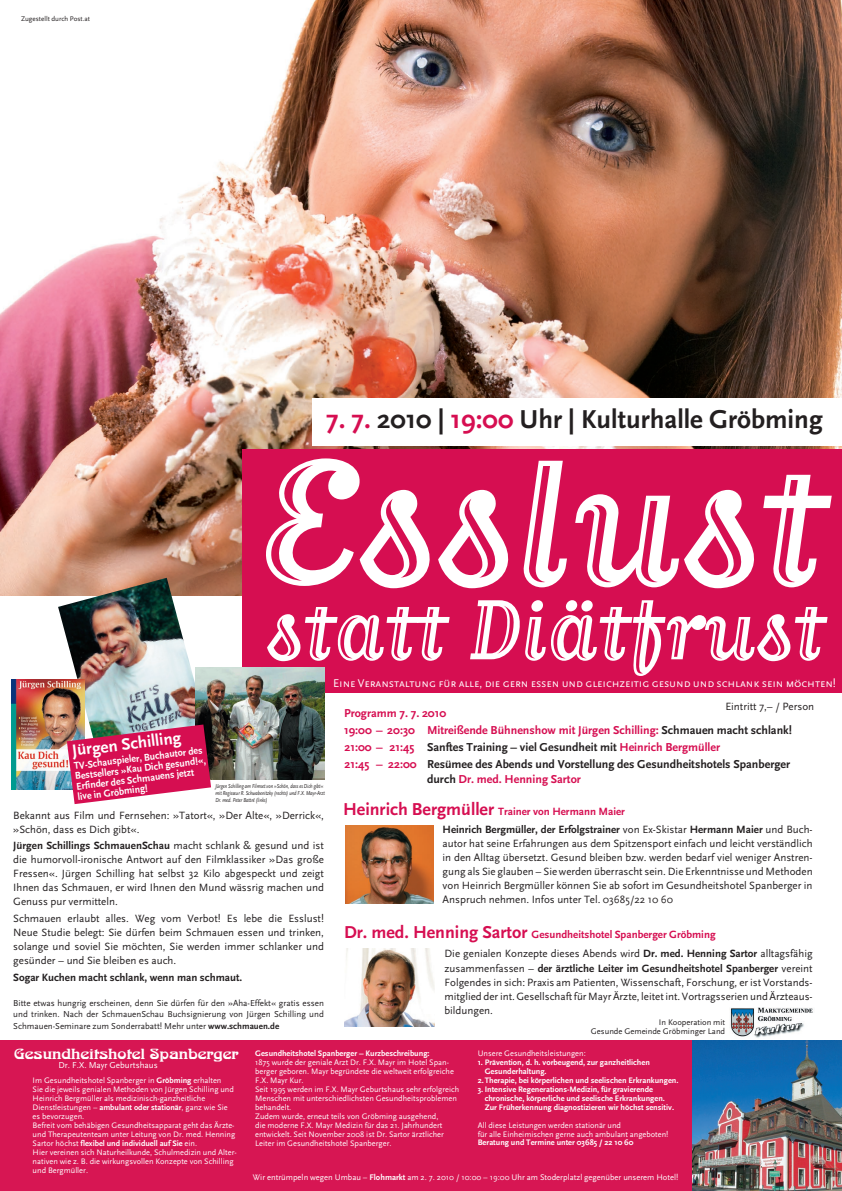
<style>
.page{position:relative;width:842px;height:1191px;background:#fff}
.page>*{position:absolute;margin:0;border:0;box-sizing:border-box;transform-origin:0 0}
.t1{font:209.2px "Matrix Inline Script";color:#fff}
.t2{font:100px "Matrix Inline Script";color:#fff}
.t3{font:700 27px "Scala Sans";color:#231f20}
.t4{font:700 17px "Scala Sans";color:#fff}
.t5{font:14.3px "Arnold Boecklin";color:#fff;scale:1.14 1}
.t6{font:700 12px/17px "Scala Sans";color:#231f20}
.t7{font:700 12px "Scala Sans";color:#d60e51}
.t8{font:11.7px "Scala Sans Caps";letter-spacing:-.01em;color:#fff}
.t9{font:11px/14px "Scala Sans";color:#231f20;text-align:justify}
.t10{font:700 11px "Scala Sans";color:#d60e51}
.t11{font:700 11px "Scala Sans";color:#231f20}
.t12{font:700 10.4px/10.4px "Scala Sans";color:#fff;scale:.95 1}
.t13{font:9px/11px "Scala Sans";color:#231f20}
.t14{font:9px "Scala Sans";color:#fff}
.t15{font:8.5px "Scala Sans";color:#fff}
.t16{font:8.5px/9px "Scala Sans";color:#231f20;text-align:right}
.t17{font:8.3px/9px "Scala Sans";color:#fff}
.t18{font:700 8.3px/9px "Scala Sans";color:#fff}
.t19{font:7px "Scala Sans";color:#231f20}
.t20{font:italic 6px/7px "Scala Sans";color:#231f20;scale:.78 1}
.s1{color:#d60e51}
.s2{font-weight:700}
.s3{color:#231f20}
.s4{font-size:18px}
</style>
<div class="page">
<img style="left:0;top:0;width:842px;height:595px">
<div style="left:243px;top:449px;width:599px;height:148px;background:#d60e51"></div>
<div style="left:243px;top:583px;width:599px;height:109px;background:#d60e51"></div>
<div style="left:0;top:1040px;width:842px;height:151px;background:#d71653"></div>
<img style="left:58px;top:578px;width:147px;height:146px">
<img style="left:195px;top:667px;width:130px;height:113px">
<img style="left:346px;top:825px;width:87px;height:78px">
<img style="left:345px;top:948px;width:89px;height:78px">
<img style="left:12px;top:679px;width:73px;height:110px">
<svg style="left:67px;top:724px;width:144px;height:80px;background:#cd396a"></svg>
<div style="left:313px;top:398px;width:529px;height:47px;background:#fff"></div>
<img style="left:692px;top:1040px;width:150px;height:151px">
<img style="left:730px;top:1007px;width:83px;height:31px">
<p class="t19" style="left:21px;top:15px;width:70px">Zugestellt durch Post.at</p>
<h3 class="t3" style="left:326px;top:405px;width:498px"><span class="s1">7. 7.</span> 2010 | <span class="s1">19:00</span> Uhr | Kulturhalle Gröbming</h3>
<h1 class="t1" style="left:259px;top:418px;width:566px">Esslust</h1>
<h2 class="t2" style="left:266px;top:580px;width:559px">statt Diätfrust</h2>
<p class="t8" style="left:333px;top:677px;width:504px">Eine Veranstaltung für alle, die gern essen und gleichzeitig gesund und schlank sein möchten!</p>
<h3 class="t4" style="left:71px;top:741px;width:111px;rotate:-7deg">Jürgen Schilling</h3>
<p class="t12" style="left:73px;top:761px;width:140px;rotate:-7deg">TV-Schauspieler, Buchautor des<br>Bestsellers »Kau Dich gesund!«,<br>Erfinder des Schmauens jetzt live in Gröbming!</p>
<p class="t20" style="left:215px;top:782px;width:142px">Jürgen Schilling am Filmset von »Schön, dass es Dich gibt« mit Regisseur R. Schwabenitzky (rechts) und F.X. Mayr-Arzt<br>Dr. med. Peter Battré (links)</p>
<p class="t9" style="left:13px;top:808px;width:312px">Bekannt aus Film und Fernsehen: »Tatort«, »Der Alte«, »Derrick«, »Schön, dass es Dich gibt«.</p>
<p class="t9" style="left:13px;top:839px;width:312px"><span class="s2">Jürgen Schillings SchmauenSchau</span> macht schlank &amp; gesund und ist die humorvoll-ironische Antwort auf den Filmklassiker »Das große Fressen«. Jürgen Schilling hat selbst 32 Kilo abgespeckt und zeigt Ihnen das Schmauen, er wird Ihnen den Mund wässrig machen und Genuss pur vermitteln.</p>
<p class="t9" style="left:13px;top:912px;width:312px">Schmauen erlaubt alles. Weg vom Verbot! Es lebe die Esslust!<br>Neue Studie belegt: Sie dürfen beim Schmauen essen und trinken, solange und soviel Sie möchten, Sie werden immer schlanker und gesünder – und Sie bleiben es auch.</p>
<p class="t11" style="left:13px;top:971px;width:231px">Sogar Kuchen macht schlank, wenn man schmaut.</p>
<p class="t13" style="left:13px;top:997px;width:312px">Bitte etwas hungrig erscheinen, denn Sie dürfen für den »Aha-Effekt« gratis essen und trinken. Nach der SchmauenSchau Buchsignierung von Jürgen Schilling und</p>
<p class="t13" style="left:13px;top:1020px;width:267px">Schmauen-Seminare zum Sonderrabatt! Mehr unter <span class="s2">www.schmauen.de</span></p>
<p class="t9" style="left:725px;top:699px;width:90px">Eintritt 7,– / Person</p>
<p class="t6" style="left:344px;top:704px;width:449px"><span class="s1">Programm 7. 7. 2010<br>19:00 – 20:30 Mitreißende Bühnenshow mit Jürgen Schilling:</span> Schmauen macht schlank!<br><span class="s1">21:00 – 21:45</span> Sanftes Training – viel Gesundheit mit <span class="s1">Heinrich Bergmüller<br>21:45 – 22:00</span> Resümee des Abends und Vorstellung des Gesundheitshotels Spanberger</p>
<p class="t7" style="left:427px;top:772px;width:155px"><span class="s3">durch</span> Dr. med. Henning Sartor</p>
<p class="t10" style="left:343px;top:805px;width:283px"><span class="s4">Heinrich Bergmüller</span> Trainer von Hermann Maier</p>
<p class="t9" style="left:443px;top:822px;width:372px"><span class="s2">Heinrich Bergmüller, der Erfolgstrainer</span> von Ex-Skistar <span class="s2">Hermann Maier</span> und Buch&shy;autor hat seine Erfahrungen aus dem Spitzensport einfach und leicht verständlich in den Alltag übersetzt. Gesund bleiben bzw. werden bedarf viel weniger Anstren&shy;gung als Sie glauben – Sie werden überrascht sein. Die Erkenntnisse und Methoden von Heinrich Bergmüller können Sie ab sofort im Gesundheitshotel Spanberger in Anspruch nehmen. Infos unter Tel. 03685/22 10 60</p>
<p class="t10" style="left:344px;top:928px;width:373px"><span class="s4">Dr. med. Henning Sartor</span> Gesundheitshotel Spanberger Gröbming</p>
<p class="t9" style="left:444px;top:947px;width:370px">Die genialen Konzepte dieses Abends wird <span class="s2">Dr. med. Henning Sartor</span> alltagsfähig zusammenfassen – <span class="s2">der ärztliche Leiter im Gesundheitshotel Spanberger</span> vereint Folgendes in sich: Praxis am Patienten, Wissenschaft, Forschung, er ist Vorstands&shy;mitglied der int. Gesellschaft für Mayr Ärzte, leitet int. Vortragsserien und Ärzteaus&shy;bildungen.</p>
<p class="t16" style="left:591px;top:1018px;width:136px">In Kooperation mit<br>Gesunde Gemeinde Gröbminger Land</p>
<h3 class="t5" style="left:14px;top:1045px;width:199px">Gesundheitshotel Spanberger</h3>
<p class="t17" style="left:33px;top:1076px;width:206px">Im Gesundheitshotel Spanberger in <span class="s2">Gröbming</span> erhalten<br>Sie die jeweils genialen Methoden von Jürgen Schilling und Heinrich Bergmüller als medizinisch-ganzheitliche Dienstleistungen – <span class="s2">ambulant oder stationär</span>, ganz wie Sie es bevorzugen.<br>Befreit vom behäbigen Gesundheitsapparat geht das Ärzte&shy;und Therapeutenteam unter Leitung von Dr. med. Henning Sartor höchst <span class="s2">flexibel und individuell auf Sie</span> ein.<br>Hier vereinen sich Naturheilkunde, Schulmedizin und Alter&shy;nativen wie z. B. die wirkungsvollen Konzepte von Schilling und Bergmüller.</p>
<p class="t14" style="left:59px;top:1060px;width:101px">Dr. F.X. Mayr Geburtshaus</p>
<p class="t17" style="left:478px;top:1049px;width:110px">Unsere Gesundheitsleistungen:</p>
<p class="t18" style="left:478px;top:1058px;width:174px">1. Prävention, d. h. vorbeugend, zur ganzheitlichen</p>
<p class="t18" style="left:485px;top:1067px;width:63px">Gesunderhaltung.</p>
<p class="t18" style="left:478px;top:1076px;width:202px">2.Therapie, bei körperlichen und seelischen Erkrankungen.</p>
<p class="t18" style="left:485px;top:1085px;width:191px;text-indent:-7px">3. Intensive Regenerations-Medizin, für gravierende chronische, körperliche und seelische Erkrankungen.<br>Zur Früherkennung diagnostizieren wir höchst sensitiv.</p>
<p class="t17" style="left:478px;top:1121px;width:192px">All diese Leistungen werden stationär und<br>für alle Einheimischen gerne auch ambulant angeboten!</p>
<p class="t18" style="left:478px;top:1138px;width:157px">Beratung und Termine unter 03685 / 22 10 60</p>
<p class="t15" style="left:253px;top:1172px;width:427px">Wir entrümpeln wegen Umbau – <span class="s2">Flohmarkt</span> am 2. 7. 2010 / 10:00 – 19:00 Uhr am Stoderplatzl gegenüber unserem Hotel!</p>
<p class="t18" style="left:255px;top:1049px;width:176px">Gesundheitshotel Spanberger – Kurzbeschreibung:</p>
<p class="t17" style="left:255px;top:1058px;width:206px">1875 wurde der geniale Arzt Dr. F.X. Mayr im Hotel Span&shy;berger geboren. Mayr begründete die weltweit erfolgreiche F.X. Mayr Kur.<br>Seit 1995 werden im F.X. Mayr Geburtshaus sehr erfolgreich Menschen mit unterschiedlichsten Gesundheitsproblemen behandelt.<br>Zudem wurde, erneut teils von Gröbming ausgehend,<br>die moderne F.X. Mayr Medizin für das 21. Jahrhundert entwickelt. Seit November 2008 ist Dr. Sartor ärztlicher Leiter im Gesundheitshotel Spanberger.</p>
</div>
